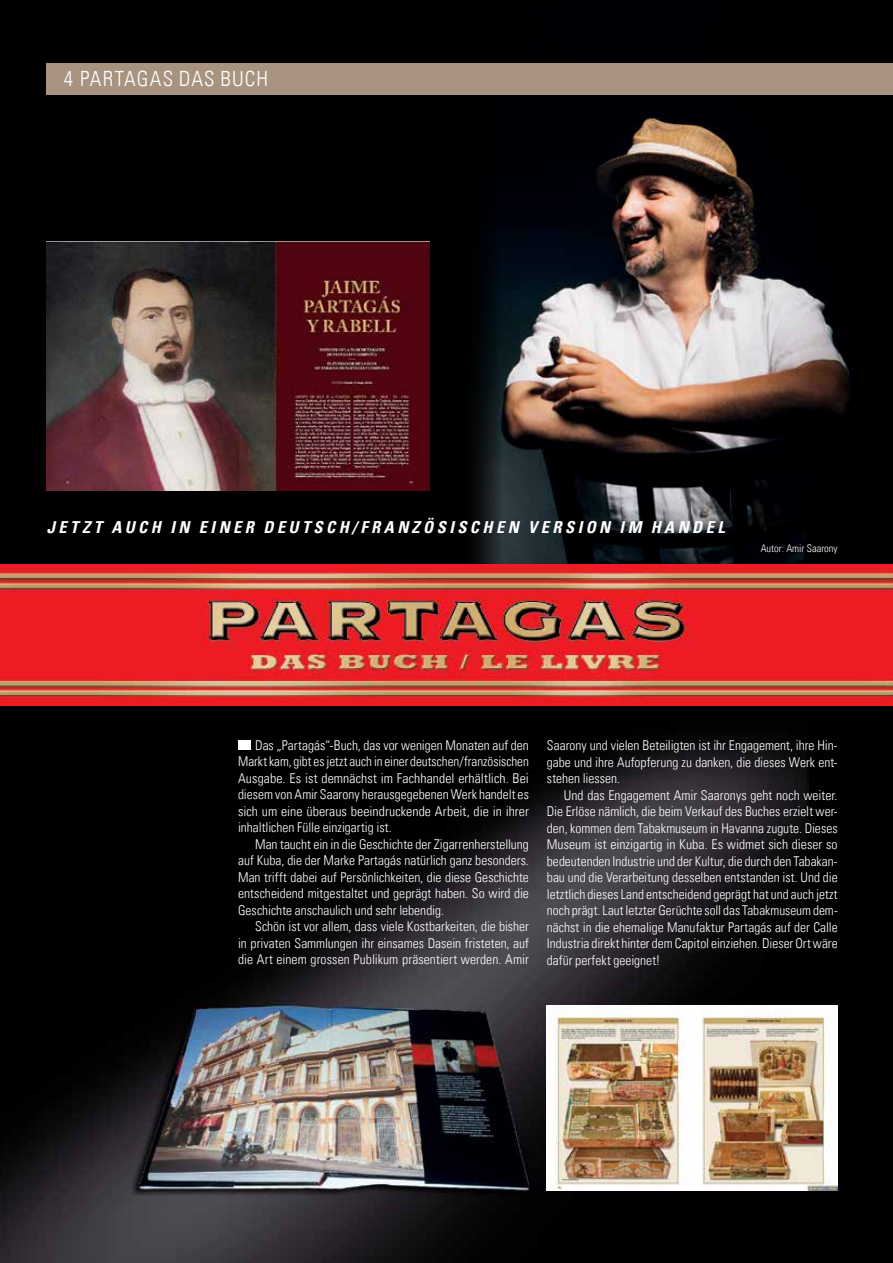
<style>
.page{position:relative;width:893px;height:1263px;background:#000}
.page>*{position:absolute;margin:0;border:0;box-sizing:border-box;transform-origin:0 0}
.t1{font:300 condensed 21px "Univers LT";letter-spacing:.055em;color:#fff}
.t2{font:italic 700 condensed 16.5px "Univers LT";letter-spacing:.21em;color:#fff}
.t3{font:300 condensed 13.5px/16.5px "Univers LT";color:#fff;text-align:justify}
.t4{font:300 condensed 10.5px "Univers LT";color:#fff}
</style>
<div class="page">
<img style="left:0;top:741px;width:808px;height:522px">
<img style="left:460px;top:63px;width:433px;height:501px">
<div style="left:47px;top:64px;width:846px;height:31px;background:#a79380"></div>
<div style="left:238px;top:740px;width:13px;height:10px;background:#fff"></div>
<img style="left:547px;top:1006px;width:291px;height:184px">
<img style="left:0;top:565px;width:893px;height:141px">
<img style="left:47px;top:242px;width:382px;height:248px">
<h1 class="t1" style="left:64px;top:65px;width:206px">4 PARTAGAS DAS BUCH</h1>
<p class="t2" style="left:47px;top:517px;width:679px">JETZT AUCH IN EINER DEUTSCH/FRANZÖSISCHEN VERSION IM HANDEL</p>
<p class="t4" style="left:761px;top:542px;width:78px">Autor: Amir Saarony</p>
<p class="t3" style="left:238px;top:737px;width:292px;text-indent:17px">Das „Partagás“-Buch, das vor wenigen Monaten auf den Markt kam, gibt es jetzt auch in einer deutschen/französischen Ausgabe. Es ist demnächst im Fachhandel erhältlich. Bei diesem von Amir Saarony herausgegebenen Werk handelt es sich um eine überaus beeindruckende Arbeit, die in ihrer inhaltlichen Fülle einzigartig ist.</p>
<p class="t3" style="left:238px;top:836px;width:292px;text-indent:17px">Man taucht ein in die Geschichte der Zigarrenherstellung auf Kuba, die der Marke Partagás natürlich ganz besonders.<br>Man trifft dabei auf Persönlichkeiten, die diese Geschichte entscheidend mitgestaltet und geprägt haben. So wird die Geschichte anschaulich und sehr lebendig.</p>
<p class="t3" style="left:238px;top:918px;width:292px;text-indent:17px">Schön ist vor allem, dass viele Kostbarkeiten, die bisher in privaten Sammlungen ihr einsames Dasein fristeten, auf die Art einem grossen Publikum präsentiert werden. Amir</p>
<p class="t3" style="left:547px;top:737px;width:292px">Saarony und vielen Beteiligten ist ihr Engagement, ihre Hin&shy;gabe und ihre Aufopferung zu danken, die dieses Werk ent&shy;stehen liessen.</p>
<p class="t3" style="left:547px;top:787px;width:292px;text-indent:17px">Und das Engagement Amir Saaronys geht noch weiter.<br>Die Erlöse nämlich, die beim Verkauf des Buches erzielt wer&shy;den, kommen dem Tabakmuseum in Havanna zugute. Dieses Museum ist einzigartig in Kuba. Es widmet sich dieser so bedeutenden Industrie und der Kultur, die durch den Tabakan&shy;bau und die Verarbeitung desselben entstanden ist. Und die letztlich dieses Land entscheidend geprägt hat und auch jetzt noch prägt. Laut letzter Gerüchte soll das Tabakmuseum dem&shy;nächst in die ehemalige Manufaktur Partagás auf der Calle Industria direkt hinter dem Capitol einziehen. Dieser Ort wäre dafür perfekt geeignet!</p>
</div>
